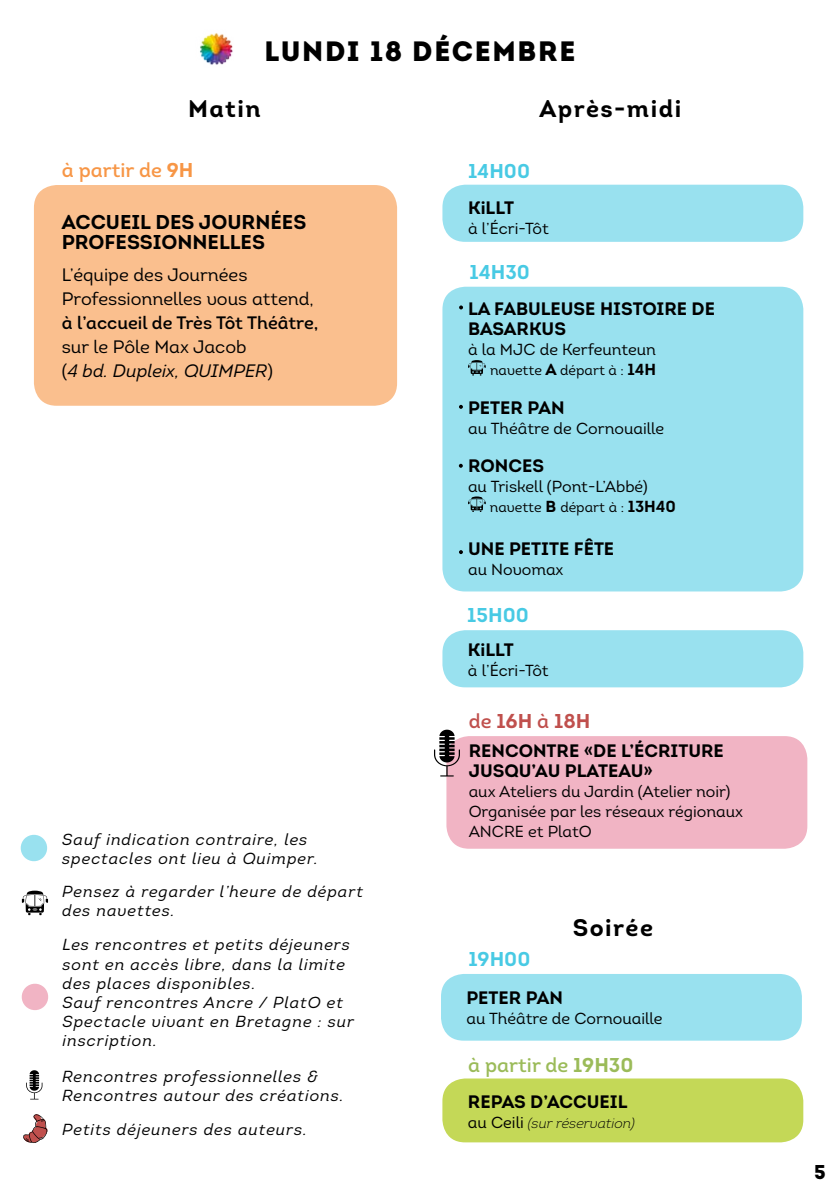
<style>
.page{position:relative;width:840px;height:1191px;background:#fff}
.page>*{position:absolute;margin:0;border:0;box-sizing:border-box;transform-origin:0 0}
.t1{font:900 28px "Intro";letter-spacing:.06em;color:#000}
.t2{font:24px "Intro Bold Alt";letter-spacing:.06em;color:#000}
.t3{font:20px/20px "Intro Bold Caps";color:#000}
.t4{font:700 20px "Intro";color:#48cae4}
.t5{font:20px "Intro Semi Bold Alt";color:#9bbb59}
.t6{font:20px "Intro Semi Bold Alt";color:#f79646}
.t7{font:700 20px "Intro";color:#c0504d}
.t8{font:900 20px "Intro";color:#000}
.t9{font:18px/20px "Intro Bold Caps";color:#000}
.t10{font:18px/24px "Intro Regular Alt";color:#000}
.t11{font:18px "Intro Semi Bold Alt";color:#000}
.t12{font:italic 18px "Intro";color:#000}
.t13{font:italic 16px/19.2px "Intro";letter-spacing:.06em;color:#000}
.t14{font:16px/20px "Intro Regular Alt";color:#000}
.t15{font:14px "Intro Regular Alt";color:#000}
.t16{font:italic 300 14px "Intro";color:#000}
.s1{font-family:"Intro";font-weight:700}
.s2{font-family:"Intro Regular Alt";font-style:normal}
.s3{font-family:"Intro Bold Caps";font-size:16px}
.s4{font-family:"Intro Semi Bold Alt";font-weight:400}
.s5{font-family:"Intro Regular Alt";font-weight:400;font-style:normal;font-size:16px}
</style>
<div class="page">
<div style="left:34px;top:185px;width:363px;height:221px;background:#fabf8e;border-radius:23px"></div>
<div style="left:442px;top:1078px;width:360px;height:64px;background:#c4d857;border-radius:23px"></div>
<div style="left:442px;top:287px;width:360px;height:304px;background:#99e1ef;border-radius:23px"></div>
<svg style="left:468px;top:360px;width:17px;height:15px"></svg>
<svg style="left:22px;top:890px;width:26px;height:25px"></svg>
<svg style="left:21px;top:983px;width:28px;height:27px"></svg>
<svg style="left:468px;top:496px;width:17px;height:16px"></svg>
<div style="left:442px;top:185px;width:360px;height:57px;background:#99e1ef;border-radius:23px"></div>
<div style="left:441px;top:974px;width:360px;height:66px;background:#99e1ef;border-radius:23px"></div>
<div style="left:442px;top:630px;width:360px;height:57px;background:#99e1ef;border-radius:23px"></div>
<svg style="left:459px;top:305px;width:4px;height:4px"></svg>
<svg style="left:459px;top:405px;width:3px;height:4px"></svg>
<svg style="left:458px;top:464px;width:4px;height:4px"></svg>
<svg style="left:459px;top:550px;width:3px;height:4px"></svg>
<img style="left:200px;top:33px;width:33px;height:32px">
<div style="left:446px;top:736px;width:360px;height:112px;background:#f1b4c4;border-radius:23px"></div>
<svg style="left:26px;top:1070px;width:16px;height:29px"></svg>
<svg style="left:20px;top:834px;width:28px;height:28px"></svg>
<svg style="left:434px;top:729px;width:25px;height:47px"></svg>
<svg style="left:23px;top:1114px;width:25px;height:29px"></svg>
<h1 class="t1" style="left:264px;top:32px;width:312px">LUNDI 18 DÉCEMBRE</h1>
<h2 class="t2" style="left:188px;top:93px;width:74px">Matin</h2>
<h2 class="t2" style="left:539px;top:93px;width:143px">Après-midi</h2>
<p class="t6" style="left:62px;top:157px;width:133px">à partir de <span class="s1">9H</span></p>
<p class="t3" style="left:62px;top:212px;width:246px">ACCUEIL DES JOURNÉES<br>PROFESSIONNELLES</p>
<p class="t10" style="left:62px;top:262px;width:253px">L’équipe des Journées<br>Professionnelles vous attend,</p>
<p class="t11" style="left:62px;top:311px;width:258px">à l’accueil de Très Tôt Théâtre,</p>
<p class="t10" style="left:62px;top:334px;width:186px">sur le Pôle Max Jacob</p>
<p class="t12" style="left:62px;top:359px;width:212px"><span class="s2">(</span>4 bd. Dupleix, QUIMPER<span class="s2">)</span></p>
<p class="t13" style="left:62px;top:829px;width:257px">Sauf indication contraire, les spectacles ont lieu à Quimper.</p>
<p class="t13" style="left:62px;top:882px;width:302px">Pensez à regarder l’heure de départ des navettes.</p>
<p class="t13" style="left:62px;top:935px;width:293px">Les rencontres et petits déjeuners sont en accès libre, dans la limite des places disponibles.<br>Sauf rencontres Ancre / PlatO et<br>Spectacle vivant en Bretagne : sur inscription.</p>
<p class="t13" style="left:62px;top:1066px;width:283px">Rencontres professionnelles &amp;<br>Rencontres autour des créations.</p>
<p class="t13" style="left:62px;top:1119px;width:246px">Petits déjeuners des auteurs.</p>
<p class="t4" style="left:468px;top:158px;width:63px">14H00</p>
<p class="t9" style="left:468px;top:197px;width:47px">K<span class="s1">i</span>LLT</p>
<p class="t14" style="left:468px;top:218px;width:82px">à l’Écri-Tôt</p>
<p class="t4" style="left:469px;top:259px;width:62px">14H30</p>
<p class="t9" style="left:468px;top:298px;width:248px">LA FABULEUSE HISTOIRE DE<br>BASARKUS</p>
<p class="t14" style="left:468px;top:339px;width:189px">à la MJC de Kerfeunteun</p>
<p class="t15" style="left:490px;top:361px;width:167px">navette <span class="s3">A</span> départ à : <span class="s3">14H</span></p>
<p class="t9" style="left:468px;top:397px;width:98px">PETER PAN</p>
<p class="t14" style="left:468px;top:418px;width:197px">au Théâtre de Cornouaille</p>
<p class="t9" style="left:468px;top:455px;width:77px">RONCES</p>
<p class="t14" style="left:468px;top:476px;width:181px">au Triskell (Pont-L’Abbé)</p>
<p class="t15" style="left:489px;top:498px;width:187px">navette <span class="s3">B</span> départ à : <span class="s3">13H40</span></p>
<p class="t9" style="left:468px;top:539px;width:147px">UNE PETITE FÊTE</p>
<p class="t14" style="left:468px;top:559px;width:97px">au Novomax</p>
<p class="t4" style="left:467px;top:602px;width:63px">15H00</p>
<p class="t9" style="left:467px;top:640px;width:47px">K<span class="s1">i</span>LLT</p>
<p class="t14" style="left:467px;top:661px;width:82px">à l’Écri-Tôt</p>
<p class="t7" style="left:468px;top:708px;width:123px"><span class="s4">de</span> 16H <span class="s4">à</span> 18H</p>
<p class="t9" style="left:468px;top:740px;width:256px">RENCONTRE «DE L’ÉCRITURE<br>JUSQU’AU PLATEAU»</p>
<p class="t14" style="left:468px;top:781px;width:276px">aux Ateliers du Jardin (Atelier noir)<br>Organisée par les réseaux régionaux<br>ANCRE et PlatO</p>
<p class="t4" style="left:468px;top:946px;width:63px">19H00</p>
<h2 class="t2" style="left:572px;top:912px;width:82px">Soirée</h2>
<p class="t9" style="left:466px;top:987px;width:98px">PETER PAN</p>
<p class="t14" style="left:466px;top:1008px;width:197px">au Théâtre de Cornouaille</p>
<p class="t5" style="left:468px;top:1052px;width:167px">à partir de <span class="s1">19H30</span></p>
<p class="t9" style="left:467px;top:1091px;width:161px">REPAS D’ACCUEIL</p>
<p class="t16" style="left:467px;top:1114px;width:168px"><span class="s5">au Ceili</span> (sur réservation)</p>
<p class="t8" style="left:813px;top:1158px;width:13px">5</p>
</div>
